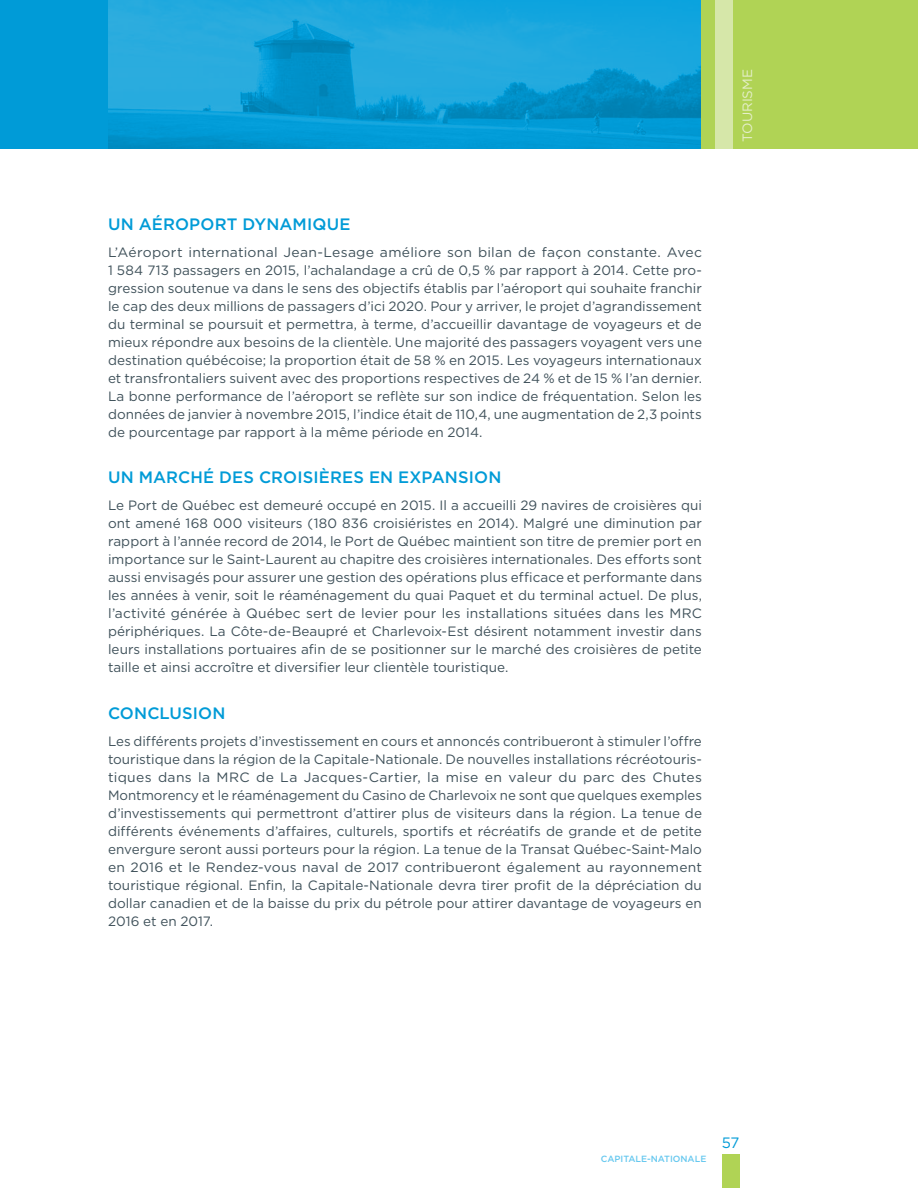
<style>
.page{position:relative;width:918px;height:1188px;background:#fff}
.page>*{position:absolute;margin:0;border:0;box-sizing:border-box;transform-origin:0 0}
.t1{font:500 16.5px "Gotham";letter-spacing:.01em;color:#009bd7}
.t2{font:15px "Gotham";color:#009bd7}
.t3{font:13.5px/18px "Gotham";color:#3f515a;text-align:justify}
.t4{font:13.5px "Gotham";color:#e5efca}
.t5{font:500 9px "Gotham";color:#67c8ef}
</style>
<div class="page">
<div style="left:0;top:0;width:918px;height:149px;background:#b0d355"></div>
<div style="left:0;top:0;width:176px;height:149px;background:#009bd7"></div>
<div style="left:722px;top:1154px;width:17px;height:34px;background:#b0d355"></div>
<div style="left:716px;top:0;width:17px;height:149px;background:#d6e7a9"></div>
<img style="left:108px;top:0;width:593px;height:149px">
<p class="t1" style="left:108px;top:215px;width:244px">U N AÉROPORT DYNAMIQUE</p>
<p class="t3" style="left:108px;top:243px;width:595px;text-align:left">L’Aéroport international Jean-Lesage améliore son bilan de façon constante. Avec 1 584 713 passagers en 2015, l’achalandage a crû de 0,5 % par rapport à 2014. Cette pro&shy;gression soutenue va dans le sens des objectifs établis par l’aéroport qui souhaite franchir le cap des deux millions de passagers d’ici 2020. Pour y arriver, le projet d’agrandissement du terminal se poursuit et permettra, à terme, d’accueillir davantage de voyageurs et de mieux répondre aux besoins de la clientèle. Une majorité des passagers voyagent vers une destination québécoise; la proportion était de 58 % en 2015. Les voyageurs internationaux et transfrontaliers suivent avec des proportions respectives de 24 % et de 15 % l’an dernier.<br>La bonne performance de l’aéroport se reflète sur son indice de fréquentation. Selon les données de janvier à novembre 2015, l’indice était de 110,4, une augmentation de 2,3 points de pourcentage par rapport à la même période en 2014.</p>
<p class="t1" style="left:108px;top:468px;width:395px">U N MARCHÉ DES CROISIÈRES EN EXPANSION</p>
<p class="t3" style="left:108px;top:496px;width:596px">Le Port de Québec est demeuré occupé en 2015. I l a accueilli 29 navires de croisières qui ont amené 168 000 visiteurs (180 836 croisiéristes en 2014). Malgré une diminution par rapport à l’année record de 2014, le Port de Québec maintient son titre de premier port en importance sur le Saint-Laurent au chapitre des croisières internationales. Des efforts sont aussi envisagés pour assurer une gestion des opérations plus efficace et performante dans les années à venir, soit le réaménagement du quai Paquet et du terminal actuel. De plus, l’activité générée à Québec sert de levier pour les installations situées dans les MRC périphériques. La Côte-de-Beaupré et Charlevoix-Est désirent notamment investir dans leurs installations portuaires afin de se positionner sur le marché des croisières de petite taille et ainsi accroître et diversifier leur clientèle touristique.</p>
<p class="t1" style="left:108px;top:704px;width:119px">CONCLUSION</p>
<p class="t3" style="left:108px;top:732px;width:595px">Les différents projets d’investissement en cours et annoncés contribueront à stimuler l’offre touristique dans la région de la Capitale-Nationale. De nouvelles installations récréotouris&shy;tiques dans la MRC de La Jacques-Cartier, la mise en valeur du parc des Chutes Montmorency et le réaménagement du Casino de Charlevoix ne sont que quelques exemples d’investissements qui permettront d’attirer plus de visiteurs dans la région. La tenue de différents événements d’affaires, culturels, sportifs et récréatifs de grande et de petite envergure seront aussi porteurs pour la région. La tenue de la Transat Québec-Saint-Malo en 2016 et le Rendez-vous naval de 2017 contribueront également au rayonnement touristique régional. Enfin, la Capitale-Nationale devra tirer profit de la dépréciation du dollar canadien et de la baisse du prix du pétrole pour attirer davantage de voyageurs en 2016 et en 2017.</p>
<p class="t4" style="left:740px;top:142px;width:74px;rotate:-90deg">tourisme</p>
<p class="t5" style="left:601px;top:1154px;width:107px">CAPITALE-NATIONALE</p>
<p class="t2" style="left:722px;top:1135px;width:19px">57</p>
</div>
